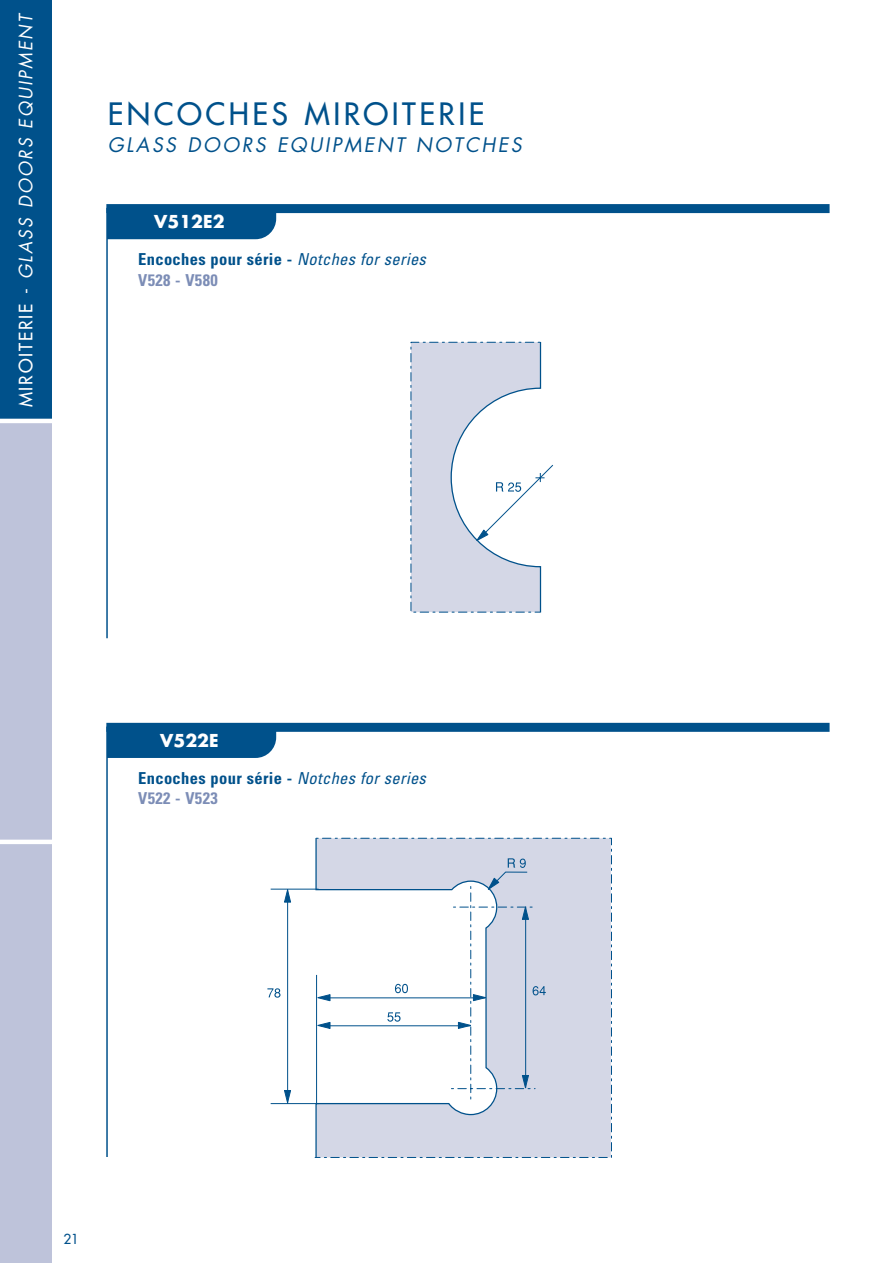
<style>
.page{position:relative;width:893px;height:1263px;background:#fff}
.page>*{position:absolute;margin:0;border:0;box-sizing:border-box;transform-origin:0 0}
.t1{font:30px "Futura";letter-spacing:.115em;color:#00518b}
.t2{font:italic 19.5px "Futura";letter-spacing:.125em;color:#00518b}
.t3{font:italic 18px "Futura";color:#fff}
.t4{font:700 17.4px "Futura";color:#fff}
.t5{font:700 condensed 16.5px/20.5px "Univers";letter-spacing:.02em;color:#00518b}
.t6{font:13.5px "Futura";color:#00518b}
.s1{font-style:normal}
.s2{font-weight:400;font-style:italic}
.s3{color:#7c8db6}
</style>
<div class="page">
<div style="left:0;top:0;width:51px;height:421px;background:#00518b"></div>
<div style="left:0;top:421px;width:51px;height:421px;background:#bec3da"></div>
<div style="left:0;top:842px;width:51px;height:421px;background:#bec3da"></div>
<hr style="left:0;top:840px;width:55px;height:4px;background:#fff">
<hr style="left:0;top:419px;width:55px;height:4px;background:#fff">
<hr style="left:106px;top:208px;width:2px;height:430px;background:#00518b">
<div style="left:106px;top:204px;width:723px;height:9px;background:#00518b"></div>
<div style="left:108px;top:213px;width:168px;height:26px;background:#00518b"></div>
<svg style="left:411px;top:342px;width:142px;height:270px"></svg>
<hr style="left:106px;top:727px;width:2px;height:430px;background:#00518b">
<div style="left:106px;top:723px;width:723px;height:9px;background:#00518b"></div>
<div style="left:108px;top:732px;width:168px;height:26px;background:#00518b"></div>
<svg style="left:270px;top:888px;width:44px;height:216px"></svg>
<svg style="left:267px;top:988px;width:13px;height:10px"></svg>
<svg style="left:284px;top:1090px;width:7px;height:13px"></svg>
<svg style="left:284px;top:889px;width:7px;height:13px"></svg>
<svg style="left:314px;top:838px;width:297px;height:320px"></svg>
<p class="t3" style="left:17px;top:407px;width:396px;rotate:-90deg"><span class="s1">MIROITERIE -</span> GLASS DOORS EQUIPMENT</p>
<h1 class="t1" style="left:108px;top:99px;width:378px">ENCOCHES MIROITERIE</h1>
<p class="t2" style="left:108px;top:136px;width:415px">GLASS DOORS EQUIPMENT NOTCHES</p>
<p class="t4" style="left:154px;top:214px;width:72px">V512E2</p>
<p class="t5" style="left:138px;top:251px;width:289px">Encoches pour série - <span class="s2">Notches for series<br></span><span class="s3">V528 - V580</span></p>
<p class="t4" style="left:160px;top:733px;width:60px">V522E</p>
<p class="t5" style="left:138px;top:769px;width:289px">Encoches pour série - <span class="s2">Notches for series<br></span><span class="s3">V522 - V523</span></p>
<p class="t6" style="left:63px;top:1232px;width:17px">21</p>
</div>
